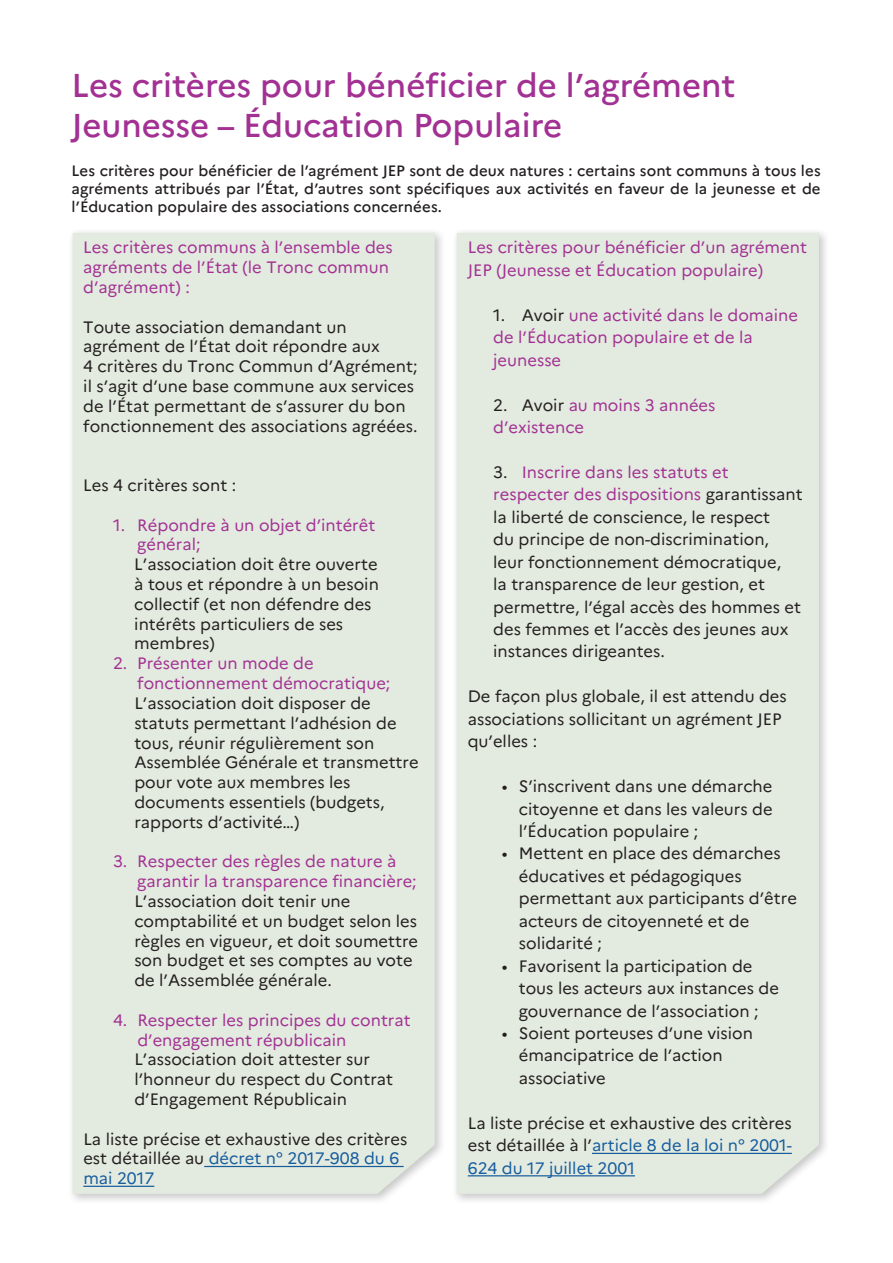
<style>
.page{position:relative;width:893px;height:1263px;background:#fff}
.page>*{position:absolute;margin:0;border:0;box-sizing:border-box;transform-origin:0 0}
.t1{font:500 33px/39.6px "Marianne";color:#a23193}
.t2{font:16.5px/19.8px "Marianne";color:#231f20}
.t3{font:16.5px/19.8px "Marianne";color:#a23193}
.t4{font:500 15px/18px "Marianne";letter-spacing:.005em;color:#231f20;text-align:justify}
.s1{color:#231f20}
.s2{color:#a23193}
.s3{color:#175d9e}
</style>
<div class="page">
<div style="left:451px;top:228px;width:379px;height:977px;background:#231f20;opacity:.25"></div>
<div style="left:457px;top:233px;width:362px;height:961px;background:#e3eadf"></div>
<div style="left:67px;top:228px;width:379px;height:977px;background:#231f20;opacity:.25"></div>
<div style="left:73px;top:233px;width:362px;height:961px;background:#e3eadf"></div>
<hr style="left:204px;top:1166px;width:200px;height:1px;background:#175d9e">
<hr style="left:83px;top:1186px;width:71px;height:1px;background:#175d9e">
<hr style="left:592px;top:1153px;width:200px;height:1px;background:#175d9e">
<hr style="left:468px;top:1175px;width:167px;height:1px;background:#175d9e">
<h1 class="t1" style="left:72px;top:63px;width:665px">Les critères pour bénéficier de l’agrément<br>Jeunesse – Éducation Populaire</h1>
<p class="t4" style="left:72px;top:161px;width:751px">Les critères pour bénéficier de l’agrément JEP sont de deux natures : certains sont communs à tous les agréments attribués par l’État, d’autres sont spécifiques aux activités en faveur de la jeunesse et de l’Éducation populaire des associations concernées.</p>
<p class="t3" style="left:83px;top:236px;width:311px">Les critères communs à l’ensemble des agréments de l’État (le Tronc commun d’agrément) :</p>
<p class="t2" style="left:83px;top:316px;width:336px">Toute association demandant un agrément de l’État doit répondre aux<br>4 critères du Tronc Commun d’Agrément; il s’agit d’une base commune aux services de l’État permettant de s’assurer du bon fonctionnement des associations agréées.</p>
<p class="t3" style="left:468px;top:235px;width:341px;line-height:22.5px">Les critères pour bénéficier d’un agrément<br>JEP (Jeunesse et Éducation populaire)</p>
<p class="t3" style="left:493px;top:302px;width:306px;line-height:22.5px"><span class="s1">1. Avoir</span> une activité dans le domaine de l’Éducation populaire et de la jeunesse</p>
<p class="t3" style="left:493px;top:392px;width:224px;line-height:22.5px"><span class="s1">2. Avoir</span> au moins 3 années d’existence</p>
<p class="t2" style="left:493px;top:459px;width:311px;line-height:22.5px">3. <span class="s2">Inscrire dans les statuts et respecter des dispositions</span> garantissant la liberté de conscience, le respect<br>du principe de non-discrimination, leur fonctionnement démocratique,<br>la transparence de leur gestion, et permettre, l’égal accès des hommes et des femmes et l’accès des jeunes aux instances dirigeantes.</p>
<p class="t2" style="left:468px;top:684px;width:321px;line-height:22.5px">De façon plus globale, il est attendu des associations sollicitant un agrément JEP qu’elles :</p>
<p class="t2" style="left:519px;top:774px;width:255px;line-height:22.5px;text-align:justify;text-indent:-17px">• S’inscrivent dans une démarche citoyenne et dans les valeurs de l’Éducation populaire ;</p>
<p class="t2" style="left:519px;top:841px;width:280px;line-height:22.5px;text-indent:-17px">• Mettent en place des démarches éducatives et pédagogiques permettant aux participants d’être acteurs de citoyenneté et de solidarité ;</p>
<p class="t2" style="left:519px;top:953px;width:262px;line-height:22.5px;text-indent:-17px">• Favorisent la participation de tous les acteurs aux instances de gouvernance de l’association ;</p>
<p class="t2" style="left:519px;top:1020px;width:236px;line-height:22.5px;text-indent:-17px">• Soient porteuses d’une vision émancipatrice de l’action associative</p>
<p class="t2" style="left:468px;top:1110px;width:326px;line-height:22.5px;text-align:justify">La liste précise et exhaustive des critères est détaillée à l’<span class="s3">article 8 de la loi n° 2001- 624 du 17 juillet 2001</span></p>
<p class="t2" style="left:83px;top:474px;width:154px">Les 4 critères sont :</p>
<p class="t3" style="left:137px;top:514px;width:240px;text-indent:-24px">1. Répondre à un objet d’intérêt général;</p>
<p class="t2" style="left:134px;top:553px;width:246px">L’association doit être ouverte à tous et répondre à un besoin collectif (et non défendre des intérêts particuliers de ses membres)</p>
<p class="t3" style="left:137px;top:652px;width:255px;text-indent:-24px">2. Présenter un mode de fonctionnement démocratique;</p>
<p class="t2" style="left:134px;top:692px;width:286px">L’association doit disposer de statuts permettant l’adhésion de tous, réunir régulièrement son<br>Assemblée Générale et transmettre pour vote aux membres les documents essentiels (budgets, rapports d’activité…)</p>
<p class="t3" style="left:137px;top:850px;width:281px;text-indent:-24px">3. Respecter des règles de nature à garantir la transparence financière;</p>
<p class="t2" style="left:134px;top:890px;width:285px">L’association doit tenir une comptabilité et un budget selon les règles en vigueur, et doit soumettre son budget et ses comptes au vote de l’Assemblée générale.</p>
<p class="t3" style="left:137px;top:1009px;width:275px;text-indent:-24px">4. Respecter les principes du contrat d’engagement républicain</p>
<p class="t2" style="left:134px;top:1048px;width:260px">L’association doit attester sur l’honneur du respect du Contrat d’Engagement Républicain</p>
<p class="t2" style="left:83px;top:1127px;width:325px">La liste précise et exhaustive des critères est détaillée au <span class="s3">décret n° 2017-908 du 6 mai 2017</span></p>
</div>
